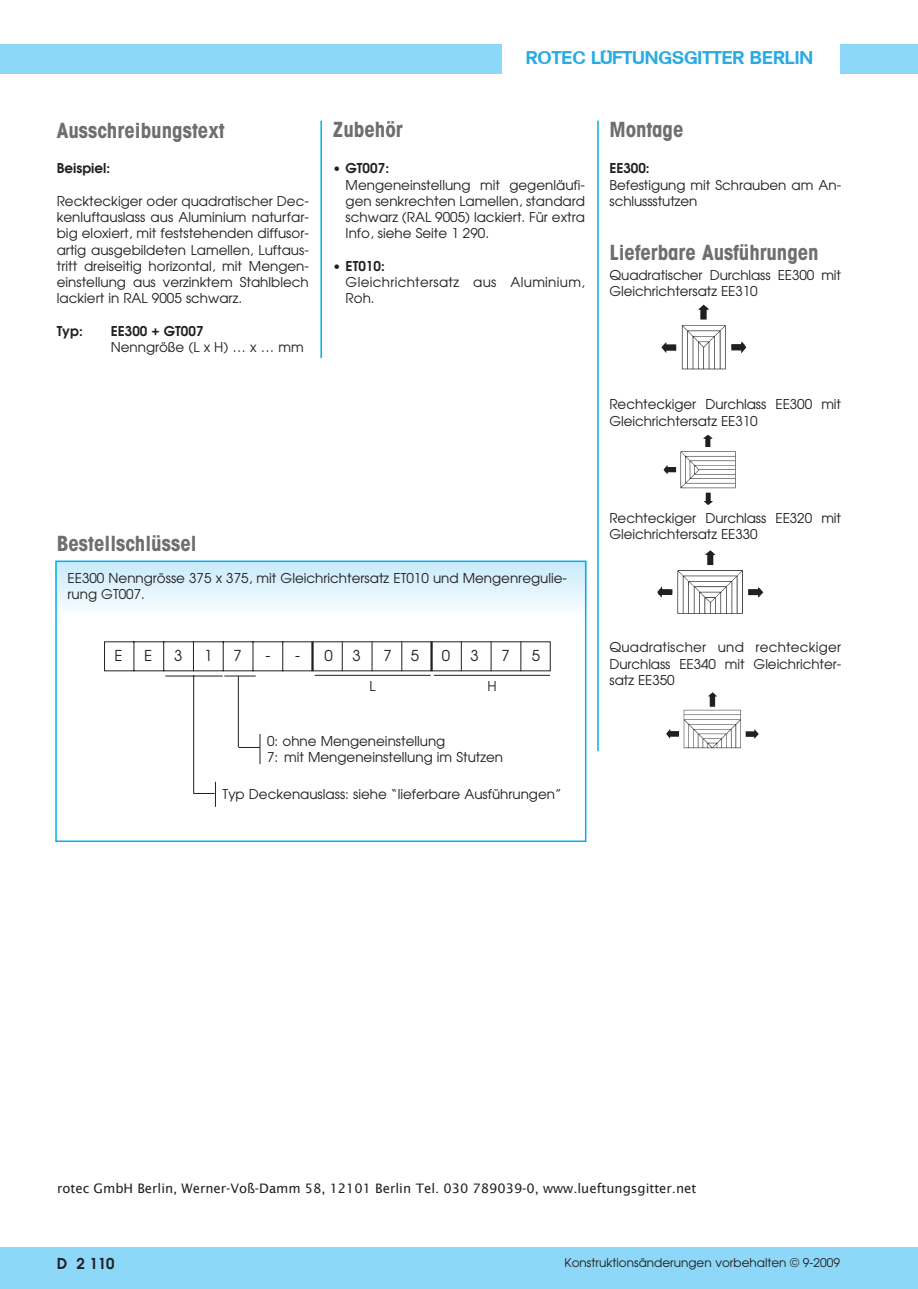
<style>
.page{position:relative;width:918px;height:1289px;background:#fff}
.page>*{position:absolute;margin:0;border:0;box-sizing:border-box;transform-origin:0 0}
.t1{font:700 condensed 21px "Avant Garde";color:#6c6e70}
.t2{font:700 18px "Adam Becker";color:#29abe2}
.t3{font:15px "Avant Garde";color:#231f20}
.t4{font:600 15px "Avant Garde";color:#231f20}
.t5{font:13.5px/16.2px "Avant Garde";color:#231f20}
.t6{font:600 13.5px "Avant Garde";color:#231f20}
.t7{font:13.5px/16.2px "Avant Garde";letter-spacing:.02em;color:#231f20}
.t8{font:13.05px "Lucida Sans";color:#231f20}
.t9{font:12px "Avant Garde";color:#231f20}
</style>
<div class="page">
<div style="left:0;top:44px;width:918px;height:30px;background:#8dd8f8"></div>
<div style="left:0;top:1247px;width:918px;height:41px;background:#8dd8f8"></div>
<div style="left:502px;top:38px;width:337px;height:44px;background:#fff"></div>
<hr style="left:597px;top:121px;width:2px;height:630px;background:#00aeef">
<hr style="left:320px;top:121px;width:2px;height:237px;background:#00aeef">
<div style="left:55px;top:561px;width:531px;height:53px;background:linear-gradient(to bottom,#c7eafb,#f9fdff)"></div>
<div style="left:55px;top:560px;width:531px;height:282px;border:2px solid #00aeef"></div>
<hr style="left:238px;top:676px;width:1px;height:71px;background:#231f20">
<hr style="left:260px;top:734px;width:1px;height:30px;background:#231f20">
<svg style="left:239px;top:747px;width:21px;height:1px"></svg>
<hr style="left:193px;top:675px;width:1px;height:118px;background:#231f20">
<svg style="left:193px;top:782px;width:23px;height:24px"></svg>
<img style="left:661px;top:304px;width:86px;height:66px">
<img style="left:663px;top:434px;width:73px;height:71px">
<img style="left:657px;top:550px;width:107px;height:64px">
<img style="left:666px;top:692px;width:93px;height:57px">
<svg style="left:85px;top:605px;width:466px;height:94px"></svg>
<hr style="left:311px;top:641px;width:3px;height:30px;background:#231f20">
<hr style="left:342px;top:641px;width:1px;height:30px;background:#231f20">
<hr style="left:372px;top:641px;width:1px;height:30px;background:#231f20">
<hr style="left:401px;top:641px;width:1px;height:30px;background:#231f20">
<hr style="left:430px;top:641px;width:3px;height:30px;background:#231f20">
<hr style="left:461px;top:641px;width:1px;height:30px;background:#231f20">
<hr style="left:491px;top:641px;width:1px;height:30px;background:#231f20">
<hr style="left:520px;top:641px;width:1px;height:30px;background:#231f20">
<h1 class="t1" style="left:57px;top:122px;width:169px">Ausschreibungstext</h1>
<p class="t6" style="left:57px;top:163px;width:55px">Beispiel:</p>
<p class="t5" style="left:57px;top:194px;width:254px;text-align:justify">Reckteckiger oder quadratischer Dec&shy;kenluftauslass aus Aluminium naturfar&shy;big eloxiert, mit feststehenden diffusor&shy;artig ausgebildeten Lamellen, Luftaus&shy;tritt dreiseitig horizontal, mit Mengen&shy;einstellung aus verzinktem Stahlblech lackiert in RAL 9005 schwarz.</p>
<p class="t6" style="left:57px;top:325px;width:28px">Typ:</p>
<p class="t6" style="left:111px;top:325px;width:94px">EE300 + GT007</p>
<p class="t5" style="left:111px;top:340px;width:194px">Nenngröße (L x H) … x … mm</p>
<h2 class="t2" style="left:526px;top:47px;width:289px">ROTEC LÜFTUNGSGITTER BERLIN</h2>
<h1 class="t1" style="left:333px;top:122px;width:71px">Zubehör</h1>
<p class="t6" style="left:333px;top:163px;width:58px">• GT007:</p>
<p class="t5" style="left:346px;top:178px;width:241px;text-align:justify">Mengeneinstellung mit gegenläufi&shy;gen senkrechten Lamellen, standard schwarz (RAL 9005) lackiert. Für extra Info, siehe Seite 1 290.</p>
<p class="t6" style="left:333px;top:261px;width:53px">• ET010:</p>
<p class="t7" style="left:346px;top:275px;width:241px">Gleichrichtersatz aus Aluminium,<br>Roh.</p>
<h1 class="t1" style="left:610px;top:122px;width:75px">Montage</h1>
<p class="t6" style="left:610px;top:163px;width:42px">EE300:</p>
<p class="t5" style="left:610px;top:178px;width:233px">Befestigung mit Schrauben am An&shy;schlussstutzen</p>
<h1 class="t1" style="left:610px;top:244px;width:211px">Lieferbare Ausführungen</h1>
<p class="t5" style="left:610px;top:268px;width:233px">Quadratischer Durchlass EE300 mit<br>Gleichrichtersatz EE310</p>
<p class="t5" style="left:610px;top:397px;width:233px">Rechteckiger Durchlass EE300 mit<br>Gleichrichtersatz EE310</p>
<h1 class="t1" style="left:57px;top:535px;width:141px">Bestellschlüssel</h1>
<p class="t5" style="left:610px;top:511px;width:233px">Rechteckiger Durchlass EE320 mit<br>Gleichrichtersatz EE330</p>
<p class="t5" style="left:68px;top:571px;width:501px">EE300 Nenngrösse 375 x 375, mit Gleichrichtersatz ET010 und Mengenregulie&shy;rung GT007.</p>
<p class="t3" style="left:115px;top:650px;width:10px">E</p>
<p class="t3" style="left:144px;top:650px;width:10px">E</p>
<p class="t3" style="left:174px;top:650px;width:10px">3</p>
<p class="t3" style="left:204px;top:650px;width:10px">1</p>
<p class="t3" style="left:233px;top:650px;width:10px">7</p>
<p class="t3" style="left:265px;top:650px;width:36px">- -</p>
<p class="t3" style="left:325px;top:650px;width:10px">0</p>
<p class="t3" style="left:353px;top:650px;width:10px">3</p>
<p class="t3" style="left:384px;top:650px;width:10px">7</p>
<p class="t3" style="left:411px;top:650px;width:10px">5</p>
<p class="t3" style="left:442px;top:650px;width:10px">0</p>
<p class="t3" style="left:471px;top:650px;width:10px">3</p>
<p class="t3" style="left:501px;top:650px;width:10px">7</p>
<p class="t3" style="left:532px;top:650px;width:10px">5</p>
<p class="t5" style="left:370px;top:678px;width:8px">L</p>
<p class="t5" style="left:487px;top:678px;width:11px">H</p>
<p class="t5" style="left:267px;top:734px;width:238px">0: ohne Mengeneinstellung<br>7: mit Mengeneinstellung im Stutzen</p>
<p class="t5" style="left:223px;top:787px;width:341px">Typ Deckenauslass: siehe “lieferbare Ausführungen”</p>
<p class="t5" style="left:610px;top:640px;width:233px;text-align:justify">Quadratischer und rechteckiger Durchlass EE340 mit Gleichrichter&shy;satz EE350</p>
<p class="t8" style="left:57px;top:1180px;width:641px">rotec GmbH Berlin, Werner-Voß-Damm 58, 12101 Berlin Tel. 030 789039-0, www.lueftungsgitter.net</p>
<p class="t4" style="left:57px;top:1257px;width:59px">D 2 110</p>
<p class="t9" style="left:565px;top:1257px;width:277px">Konstruktionsänderungen vorbehalten © 9-2009</p>
</div>
